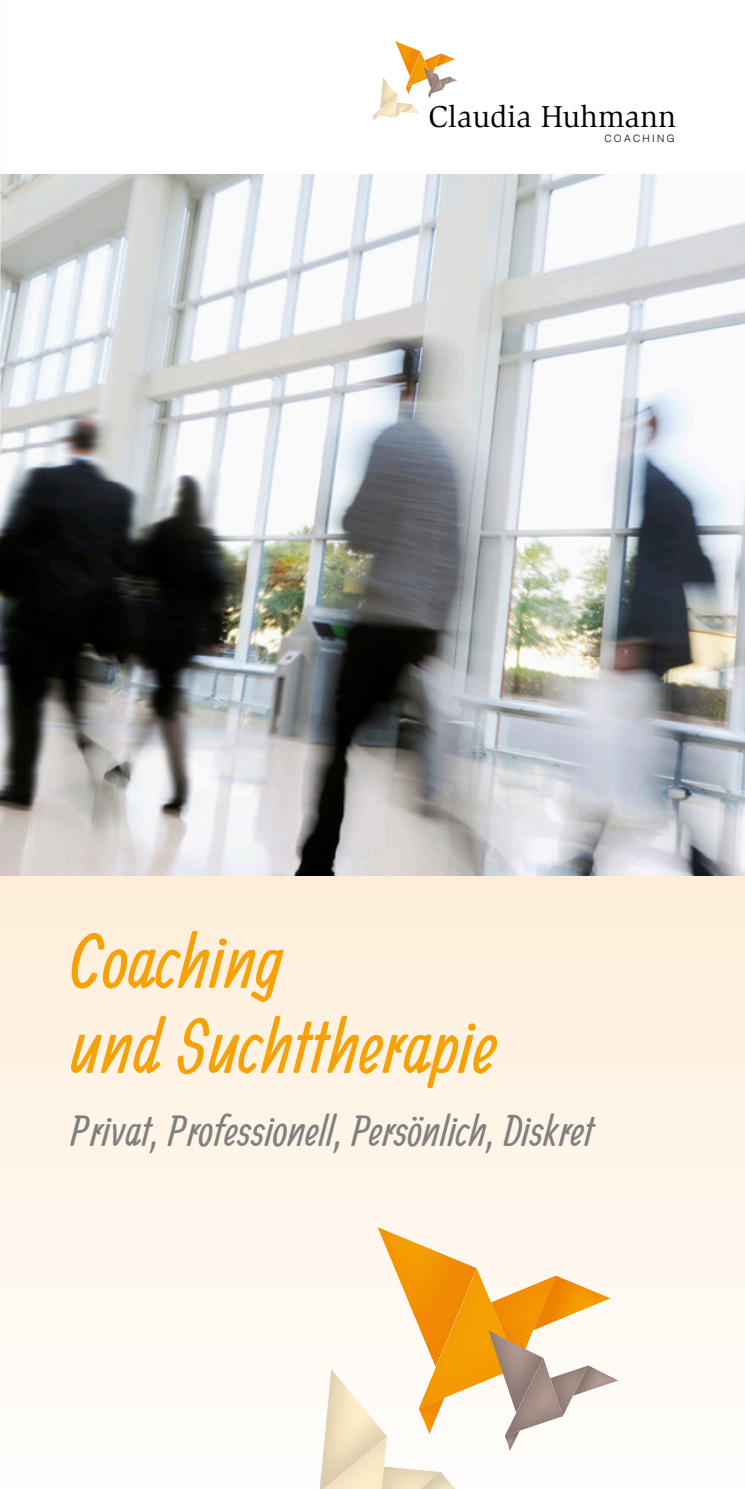
<style>
.page{position:relative;width:745px;height:1489px;background:#fff}
.page>*{position:absolute;margin:0;border:0;box-sizing:border-box;transform-origin:0 0}
.t1{font:75px "Allan";color:#f6a105}
.t2{font:42.5px "Allan";color:#80807f}
.t3{font:31px "Slimbach Std";color:#000}
.t4{font:300 10px "Helvetica";letter-spacing:.22em;color:#000}
</style>
<div class="page">
<div style="left:0;top:875px;width:744px;height:613px;background:linear-gradient(to bottom,#feeed9,#fefdfc)"></div>
<img style="left:0;top:175px;width:744px;height:700px">
<svg style="left:289px;top:1226px;width:342px;height:262px"></svg>
<svg style="left:372px;top:41px;width:85px;height:80px"></svg>
<svg style="left:0;top:174px;width:1px;height:286px"></svg>
<img style="left:0;top:992px;width:1px;height:496px">
<p class="t3" style="left:428px;top:99px;width:248px">Claudia Huhmann</p>
<p class="t4" style="left:604px;top:130px;width:72px">COACHING</p>
<p class="t1" style="left:71px;top:917px;width:213px">Coaching</p>
<p class="t1" style="left:71px;top:1002px;width:427px">und Suchttherapie</p>
<p class="t2" style="left:71px;top:1105px;width:524px">Privat, Professionell, Persönlich, Diskret</p>
</div>
